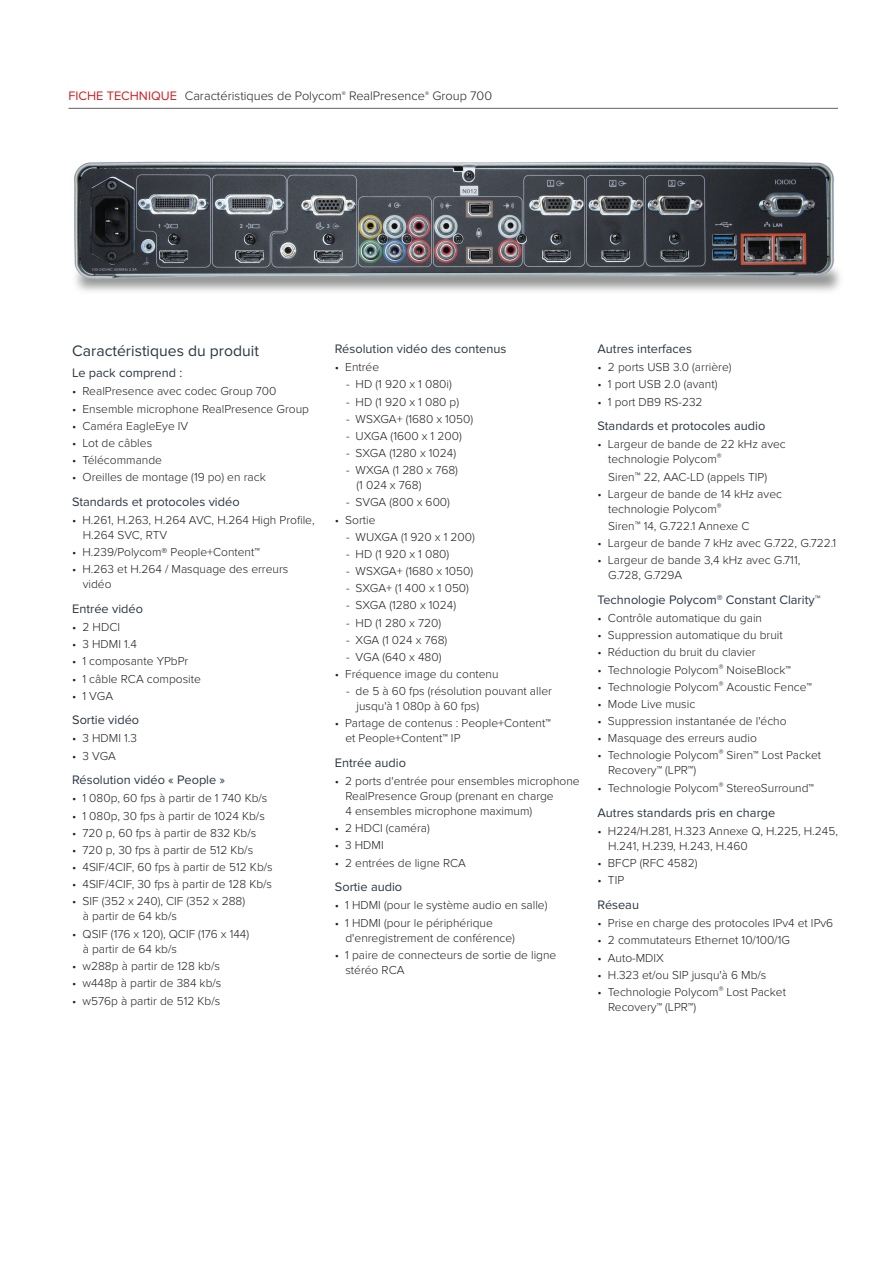
<style>
.page{position:relative;width:893px;height:1263px;background:#fff}
.page>*{position:absolute;margin:0;border:0;box-sizing:border-box;transform-origin:0 0}
.t1{font:15.75px "Proxima Nova";color:#2c3742}
.t2{font:12.75px "Proxima Nova";color:#2c3742}
.t3{font:300 12.75px "Proxima Nova";color:#231f20}
.t4{font:300 12px/15px "Proxima Nova";color:#231f20}
.s1{font-weight:400;color:#d41b21}
.s2{font-size:12.75px}
.s3{font-size:12px}
</style>
<div class="page">
<hr style="left:68px;top:108px;width:770px;height:1px;background:#636366">
<img style="left:74px;top:161px;width:766px;height:131px">
<p class="t3" style="left:68px;top:88px;width:425px"><span class="s1">FICHE TECHNIQUE</span> Caractéristiques de Polycom<sup>®</sup> RealPresence<sup>®</sup> Group 700</p>
<h1 class="t1" style="left:72px;top:341px;width:188px">Caractéristiques du produit</h1>
<p class="t2" style="left:72px;top:366px;width:112px">Le pack comprend :</p>
<p class="t4" style="left:72px;top:384px;width:206px">• RealPresence avec codec Group 700</p>
<p class="t4" style="left:72px;top:401px;width:238px">• Ensemble microphone RealPresence Group</p>
<p class="t4" style="left:72px;top:418px;width:118px">• Caméra EagleEye IV</p>
<p class="t4" style="left:72px;top:436px;width:81px">• Lot de câbles</p>
<p class="t4" style="left:72px;top:453px;width:91px">• Télécommande</p>
<p class="t4" style="left:72px;top:470px;width:195px">• Oreilles de montage (19 po) en rack</p>
<p class="t2" style="left:72px;top:494px;width:169px">Standards et protocoles vidéo</p>
<p class="t4" style="left:83px;top:513px;width:233px;text-indent:-10px">• H.261, H.263, H.264 AVC, H.264 High Profile,<br>H.264 SVC, RTV</p>
<p class="t4" style="left:72px;top:545px;width:189px">• H.239/Polycom® People+Content™</p>
<p class="t4" style="left:83px;top:562px;width:207px;text-indent:-10px">• H.263 et H.264 / Masquage des erreurs vidéo</p>
<p class="t2" style="left:72px;top:601px;width:72px">Entrée vidéo</p>
<p class="t4" style="left:72px;top:620px;width:49px">• 2 HDCI</p>
<p class="t4" style="left:72px;top:637px;width:66px">• 3 HDMI 1.4</p>
<p class="t4" style="left:72px;top:654px;width:118px">• 1 composante YPbPr</p>
<p class="t4" style="left:72px;top:671px;width:130px">• 1 câble RCA composite</p>
<p class="t4" style="left:72px;top:688px;width:42px">• 1 VGA</p>
<p class="t2" style="left:72px;top:713px;width:68px">Sortie vidéo</p>
<p class="t4" style="left:72px;top:731px;width:66px">• 3 HDMI 1.3</p>
<p class="t4" style="left:72px;top:748px;width:45px">• 3 VGA</p>
<p class="t2" style="left:72px;top:773px;width:155px">Résolution vidéo « People »</p>
<p class="t4" style="left:72px;top:791px;width:197px">• 1 080p, 60 fps à partir de 1 740 Kb/s</p>
<p class="t4" style="left:72px;top:808px;width:194px">• 1 080p, 30 fps à partir de 1024 Kb/s</p>
<p class="t4" style="left:72px;top:825px;width:186px">• 720 p, 60 fps à partir de 832 Kb/s</p>
<p class="t4" style="left:72px;top:842px;width:182px">• 720 p, 30 fps à partir de 512 Kb/s</p>
<p class="t4" style="left:72px;top:860px;width:202px">• 4SIF/4CIF, 60 fps à partir de 512 Kb/s</p>
<p class="t4" style="left:72px;top:877px;width:201px">• 4SIF/4CIF, 30 fps à partir de 128 Kb/s</p>
<p class="t4" style="left:83px;top:894px;width:164px;text-indent:-10px">• SIF (352 x 240), CIF (352 x 288) à partir de 64 kb/s</p>
<p class="t4" style="left:83px;top:926px;width:168px;text-indent:-10px">• QSIF (176 x 120), QCIF (176 x 144) à partir de 64 kb/s</p>
<p class="t4" style="left:72px;top:958px;width:149px">• w288p à partir de 128 kb/s</p>
<p class="t4" style="left:72px;top:975px;width:151px">• w448p à partir de 384 kb/s</p>
<p class="t4" style="left:72px;top:993px;width:150px">• w576p à partir de 512 Kb/s</p>
<p class="t2" style="left:335px;top:342px;width:173px">Résolution vidéo des contenus</p>
<p class="t4" style="left:335px;top:360px;width:46px">• Entrée</p>
<p class="t4" style="left:346px;top:377px;width:107px">- HD (1 920 x 1 080i)</p>
<p class="t4" style="left:346px;top:394px;width:115px">- HD (1 920 x 1 080 p)</p>
<p class="t4" style="left:346px;top:411px;width:129px">- WSXGA+ (1680 x 1050)</p>
<p class="t4" style="left:346px;top:429px;width:117px">- UXGA (1600 x 1 200)</p>
<p class="t4" style="left:346px;top:446px;width:112px">- SXGA (1280 x 1024)</p>
<p class="t4" style="left:357px;top:463px;width:103px;text-indent:-10px">- WXGA (1 280 x 768) (1 024 x 768)</p>
<p class="t4" style="left:346px;top:495px;width:105px">- SVGA (800 x 600)</p>
<p class="t4" style="left:335px;top:512px;width:42px">• Sortie</p>
<p class="t4" style="left:346px;top:529px;width:130px">- WUXGA (1 920 x 1 200)</p>
<p class="t4" style="left:346px;top:547px;width:105px">- HD (1 920 x 1 080)</p>
<p class="t4" style="left:346px;top:564px;width:129px">- WSXGA+ (1680 x 1050)</p>
<p class="t4" style="left:346px;top:581px;width:124px">- SXGA+ (1 400 x 1 050)</p>
<p class="t4" style="left:346px;top:598px;width:112px">- SXGA (1280 x 1024)</p>
<p class="t4" style="left:346px;top:615px;width:97px">- HD (1 280 x 720)</p>
<p class="t4" style="left:346px;top:632px;width:103px">- XGA (1 024 x 768)</p>
<p class="t4" style="left:346px;top:649px;width:97px">- VGA (640 x 480)</p>
<p class="t4" style="left:335px;top:667px;width:165px">• Fréquence image du contenu</p>
<p class="t4" style="left:357px;top:684px;width:197px;text-indent:-11px">- de 5 à 60 fps (résolution pouvant aller jusqu'à 1 080p à 60 fps)</p>
<p class="t4" style="left:345px;top:716px;width:207px;text-indent:-10px">• Partage de contenus : People+Content™ et People+Content™ IP</p>
<p class="t2" style="left:335px;top:755px;width:73px">Entrée audio</p>
<p class="t4" style="left:345px;top:774px;width:236px;text-indent:-10px">• 2 ports d'entrée pour ensembles microphone<br>RealPresence Group (prenant en charge<br>4 ensembles microphone maximum)</p>
<p class="t4" style="left:335px;top:821px;width:96px">• 2 HDCI (caméra)</p>
<p class="t4" style="left:335px;top:838px;width:50px">• 3 HDMI</p>
<p class="t4" style="left:335px;top:855px;width:133px">• 2 entrées de ligne RCA</p>
<p class="t2" style="left:335px;top:880px;width:69px">Sortie audio</p>
<p class="t4" style="left:335px;top:898px;width:214px">• 1 HDMI (pour le système audio en salle)</p>
<p class="t4" style="left:345px;top:915px;width:171px;text-indent:-10px">• 1 HDMI (pour le périphérique d'enregistrement de conférence)</p>
<p class="t4" style="left:345px;top:947px;width:212px;line-height:15.8px;text-indent:-10px">• 1 paire de connecteurs de sortie de ligne stéréo RCA</p>
<p class="t2" style="left:598px;top:342px;width:96px">Autres interfaces</p>
<p class="t4" style="left:598px;top:360px;width:135px">• 2 ports USB 3.0 (arrière)</p>
<p class="t4" style="left:598px;top:377px;width:121px">• 1 port USB 2.0 (avant)</p>
<p class="t4" style="left:598px;top:394px;width:106px">• 1 port DB9 RS-232</p>
<p class="t2" style="left:598px;top:419px;width:169px">Standards et protocoles audio</p>
<p class="t4" style="left:608px;top:437px;width:179px;text-indent:-10px">• Largeur de bande de 22 kHz avec technologie Polycom<sup>®</sup></p>
<p class="t4" style="left:608px;top:469px;width:160px">Siren<span class="s2">™</span> 22, AAC-LD (appels TIP)</p>
<p class="t4" style="left:608px;top:486px;width:175px;text-indent:-10px">• Largeur de bande de 14 kHz avec technologie Polycom<sup>®</sup></p>
<p class="t4" style="left:608px;top:519px;width:143px">Siren<span class="s2">™</span> 14, G.722.1 Annexe C</p>
<p class="t4" style="left:598px;top:536px;width:240px">• Largeur de bande 7 kHz avec G.722, G.722.1</p>
<p class="t4" style="left:608px;top:553px;width:194px;text-indent:-10px">• Largeur de bande 3,4 kHz avec G.711,<br>G.728, G.729A</p>
<p class="t2" style="left:598px;top:592px;width:224px">Technologie Polycom<span class="s3">®</span> Constant Clarity™</p>
<p class="t4" style="left:598px;top:611px;width:166px">• Contrôle automatique du gain</p>
<p class="t4" style="left:598px;top:628px;width:187px">• Suppression automatique du bruit</p>
<p class="t4" style="left:598px;top:645px;width:160px">• Réduction du bruit du clavier</p>
<p class="t4" style="left:598px;top:662px;width:195px">• Technologie Polycom<sup>®</sup> NoiseBlock™</p>
<p class="t4" style="left:598px;top:679px;width:216px">• Technologie Polycom<sup>®</sup> Acoustic Fence™</p>
<p class="t4" style="left:598px;top:697px;width:99px">• Mode Live music</p>
<p class="t4" style="left:598px;top:714px;width:190px">• Suppression instantanée de l'écho</p>
<p class="t4" style="left:598px;top:731px;width:161px">• Masquage des erreurs audio</p>
<p class="t4" style="left:608px;top:748px;width:215px;text-indent:-10px">• Technologie Polycom<sup>®</sup> Siren™ Lost Packet<br>Recovery™ (LPR™)</p>
<p class="t4" style="left:598px;top:781px;width:218px">• Technologie Polycom<sup>®</sup> StereoSurround™</p>
<p class="t2" style="left:598px;top:805px;width:179px">Autres standards pris en charge</p>
<p class="t4" style="left:608px;top:824px;width:231px;text-indent:-10px">• H224/H.281, H.323 Annexe Q, H.225, H.245,<br>H.241, H.239, H.243, H.460</p>
<p class="t4" style="left:598px;top:856px;width:101px">• BFCP (RFC 4582)</p>
<p class="t4" style="left:598px;top:873px;width:28px">• TIP</p>
<p class="t2" style="left:598px;top:898px;width:43px">Réseau</p>
<p class="t4" style="left:598px;top:916px;width:237px">• Prise en charge des protocoles IPv4 et IPv6</p>
<p class="t4" style="left:598px;top:933px;width:194px">• 2 commutateurs Ethernet 10/100/1G</p>
<p class="t4" style="left:598px;top:950px;width:68px">• Auto-MDIX</p>
<p class="t4" style="left:598px;top:967px;width:170px">• H.323 et/ou SIP jusqu'à 6 Mb/s</p>
<p class="t4" style="left:608px;top:984px;width:179px;text-indent:-11px">• Technologie Polycom<sup>®</sup> Lost Packet<br>Recovery™ (LPR™)</p>
</div>
